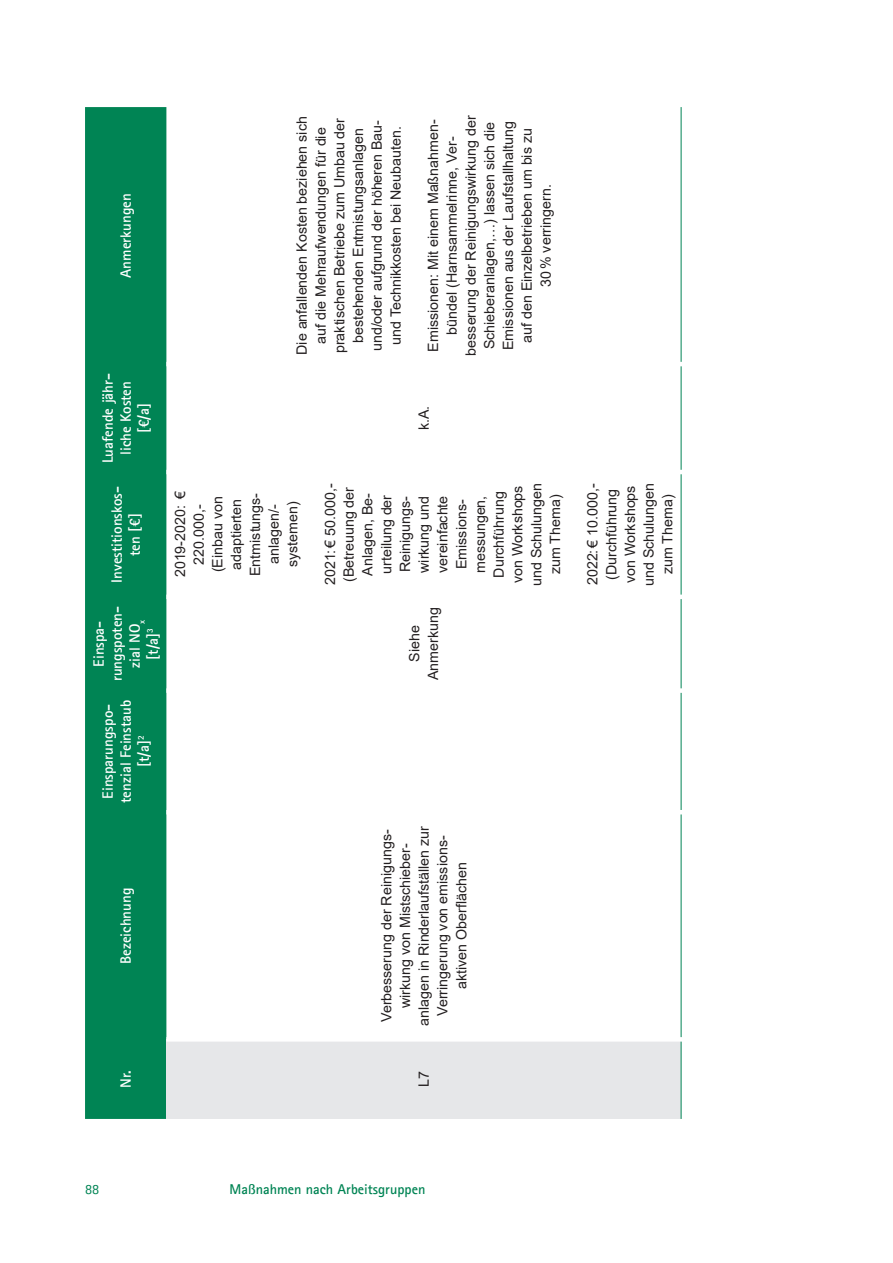
<style>
.page{position:relative;width:893px;height:1263px;background:#fff}
.page>*{position:absolute;margin:0;border:0;box-sizing:border-box;transform-origin:0 0}
.t1{font:700 15px/18px "Agfa Rotis Sans Serif";color:#fff;text-align:center}
.p_Text{font:14.25px/18.8px "Arial";color:#231f20;text-align:center}
.t2{font:700 14.25px "Agfa Rotis Sans Serif";color:#008454}
.t3{font:14.25px "Agfa Rotis Sans Serif";color:#008454}
</style>
<div class="page">
<div style="left:85px;top:107px;width:81px;height:1012px;background:#008454"></div>
<div style="left:166px;top:1039px;width:515px;height:80px;background:#e6e7e9"></div>
<hr style="left:166px;top:1037px;width:515px;height:4px;background:#fff">
<hr style="left:681px;top:1041px;width:1px;height:78px;background:#008454">
<hr style="left:681px;top:814px;width:1px;height:223px;background:#008454">
<hr style="left:681px;top:693px;width:1px;height:117px;background:#008454">
<hr style="left:681px;top:599px;width:1px;height:89px;background:#008454">
<hr style="left:681px;top:474px;width:1px;height:121px;background:#008454">
<hr style="left:681px;top:366px;width:1px;height:104px;background:#008454">
<hr style="left:681px;top:107px;width:1px;height:255px;background:#008454">
<p class="t1" style="left:117px;top:278px;width:86px;rotate:-90deg">Anmerkungen</p>
<p class="t1" style="left:99px;top:463px;width:92px;rotate:-90deg">Luafende jähr&shy;liche Kosten [€/a]</p>
<p class="t1" style="left:108px;top:583px;width:98px;rotate:-90deg">Investitionskos&shy;ten [€]</p>
<p class="t1" style="left:90px;top:681px;width:77px;rotate:-90deg">Einspa&shy;rungspoten&shy;zial NO<sub>x </sub>[t/a]<sup>3</sup></p>
<p class="t1" style="left:99px;top:803px;width:104px;rotate:-90deg">Einsparungspo&shy;tenzial Feinstaub [t/a]<sup>2</sup></p>
<p class="t1" style="left:117px;top:964px;width:78px;rotate:-90deg">Bezeichnung</p>
<p class="p_Text" style="left:292px;top:355px;width:240px;rotate:-90deg">Die anfallenden Kosten beziehen sich auf die Mehraufwendungen für die praktischen Betriebe zum Umbau der bestehenden Entmistungsanlagen und/oder aufgrund der höheren Bau&shy;und Technikkosten bei Neubauten.</p>
<p class="p_Text" style="left:424px;top:356px;width:242px;rotate:-90deg">Emissionen: Mit einem Maßnahmen&shy;bündel (Harnsammelrinne, Ver&shy;besserung der Reinigungswirkung der<br>Schieberanlagen,…) lassen sich die<br>Emissionen aus der Laufstallhaltung auf den Einzelbetrieben um bis zu<br>30% verringern.</p>
<p class="p_Text" style="left:414px;top:430px;width:26px;rotate:-90deg">k.A.</p>
<p class="p_Text" style="left:171px;top:577px;width:87px;rotate:-90deg">2019-2020: €<br>220.000,- (Einbau von adaptierten<br>Entmistungs&shy;anlagen/- systemen)</p>
<p class="p_Text" style="left:321px;top:586px;width:104px;rotate:-90deg">2021:€ 50.000,- (Betreuung der<br>Anlagen, Be&shy;urteilung der<br>Reinigungs&shy;wirkung und vereinfachte<br>Emissions&shy;messungen,<br>Durchführung von Workshops und Schulungen zum Thema)</p>
<p class="p_Text" style="left:583px;top:586px;width:104px;rotate:-90deg">2022:€ 10.000,- (Durchführung von Workshops und Schulungen zum Thema)</p>
<p class="p_Text" style="left:405px;top:680px;width:74px;rotate:-90deg">Siehe<br>Anmerkung</p>
<p class="p_Text" style="left:377px;top:1025px;width:201px;rotate:-90deg">Verbesserung der Reinigungs&shy;wirkung von Mistschieber&shy;anlagen in Rinderlaufställen zur<br>Verringerung von emissions&shy;aktiven Oberflächen</p>
<p class="t1" style="left:117px;top:1088px;width:19px;rotate:-90deg">Nr.</p>
<p class="p_Text" style="left:414px;top:1087px;width:17px;rotate:-90deg">L7</p>
<p class="t3" style="left:85px;top:1181px;width:16px">88</p>
<p class="t2" style="left:230px;top:1180px;width:197px">Maßnahmen nach Arbeitsgruppen</p>
</div>
